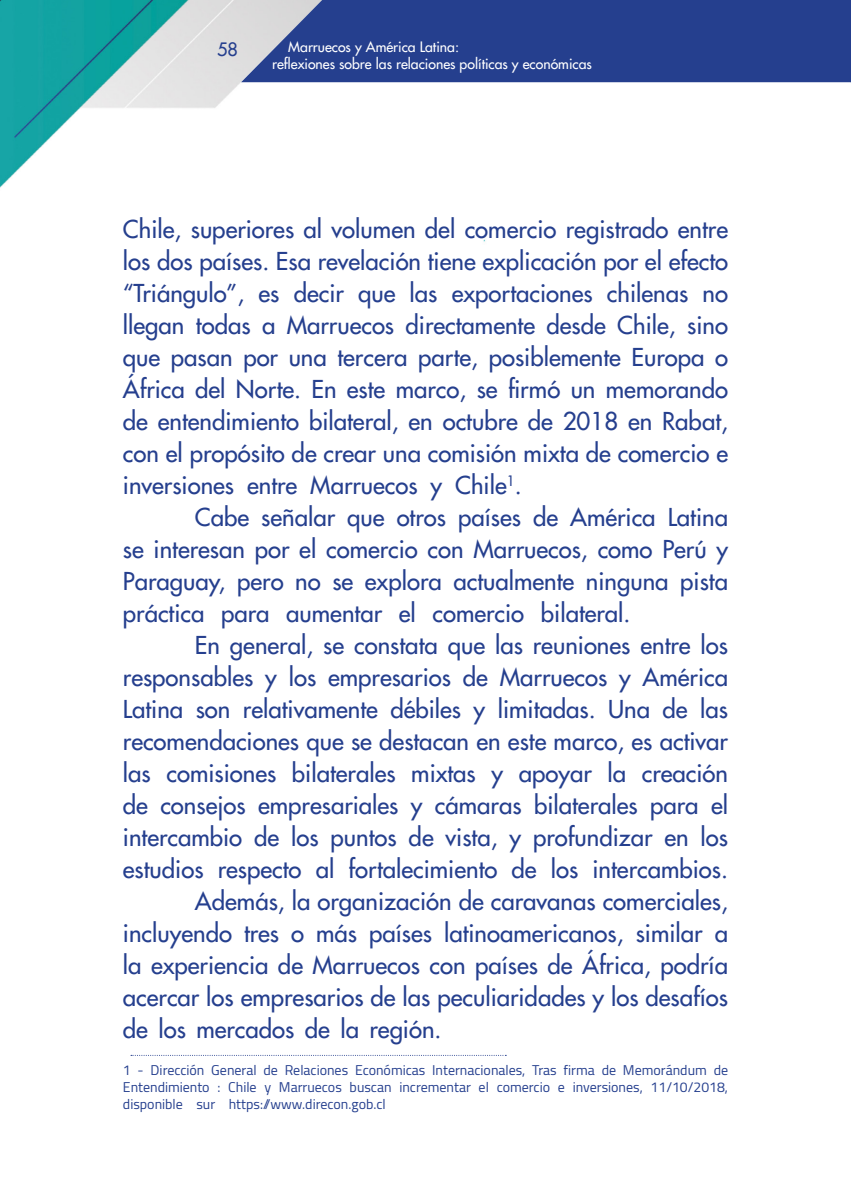
<style>
.page{position:relative;width:851px;height:1191px;background:#fff}
.page>*{position:absolute;margin:0;border:0;box-sizing:border-box;transform-origin:0 0}
.t1{font:24px/32px "Futura LT";color:#253f8e;text-align:justify}
.t2{font:18px "Futura LT";color:#253f8e}
.t3{font:14px/16.8px "Cairo";color:#253f8e;text-align:justify}
.t4{font:14px/16.8px "Futura LT";color:#fff}
</style>
<div class="page">
<img style="left:0;top:0;width:639px;height:242px">
<svg style="left:241px;top:0;width:609px;height:82px;background:#314993"></svg>
<svg style="left:850px;top:0;width:1px;height:82px"></svg>
<svg style="left:131px;top:1054px;width:375px;height:1px"></svg>
<p class="t2" style="left:217px;top:37px;width:22px">58</p>
<p class="t4" style="left:272px;top:39px;width:321px;text-indent:16px">Marruecos y América Latina:<br>reflexiones sobre las relaciones políticas y económicas</p>
<p class="t1" style="left:123px;top:212px;width:606px">Chile, superiores al volumen del comercio registrado entre los dos países. Esa revelación tiene explicación por el efecto “Triángulo”, es decir que las exportaciones chilenas no llegan todas a Marruecos directamente desde Chile, sino que pasan por una tercera parte, posiblemente Europa o África del Norte. En este marco, se firmó un memorando de entendimiento bilateral, en octubre de 2018 en Rabat, con el propósito de crear una comisión mixta de comercio e inversiones entre Marruecos y Chile<sup>1</sup>.</p>
<p class="t1" style="left:123px;top:500px;width:606px;text-indent:72px">Cabe señalar que otros países de América Latina se interesan por el comercio con Marruecos, como Perú y Paraguay, pero no se explora actualmente ninguna pista práctica para aumentar el comercio bilateral.</p>
<p class="t1" style="left:123px;top:628px;width:606px;text-indent:72px">En general, se constata que las reuniones entre los responsables y los empresarios de Marruecos y América Latina son relativamente débiles y limitadas. Una de las recomendaciones que se destacan en este marco, es activar las comisiones bilaterales mixtas y apoyar la creación de consejos empresariales y cámaras bilaterales para el intercambio de los puntos de vista, y profundizar en los estudios respecto al fortalecimiento de los intercambios.</p>
<p class="t1" style="left:123px;top:884px;width:606px;text-indent:72px">Además, la organización de caravanas comerciales, incluyendo tres o más países latinoamericanos, similar a la experiencia de Marruecos con países de África, podría acercar los empresarios de las peculiaridades y los desafíos de los mercados de la región.</p>
<p class="t3" style="left:123px;top:1062px;width:606px">1 - Dirección General de Relaciones Económicas Internacionales, Tras firma de Memorándum de Entendimiento : Chile y Marruecos buscan incrementar el comercio e inversiones, 11/10/2018, disponible sur https://www.direcon.gob.cl</p>
</div>
